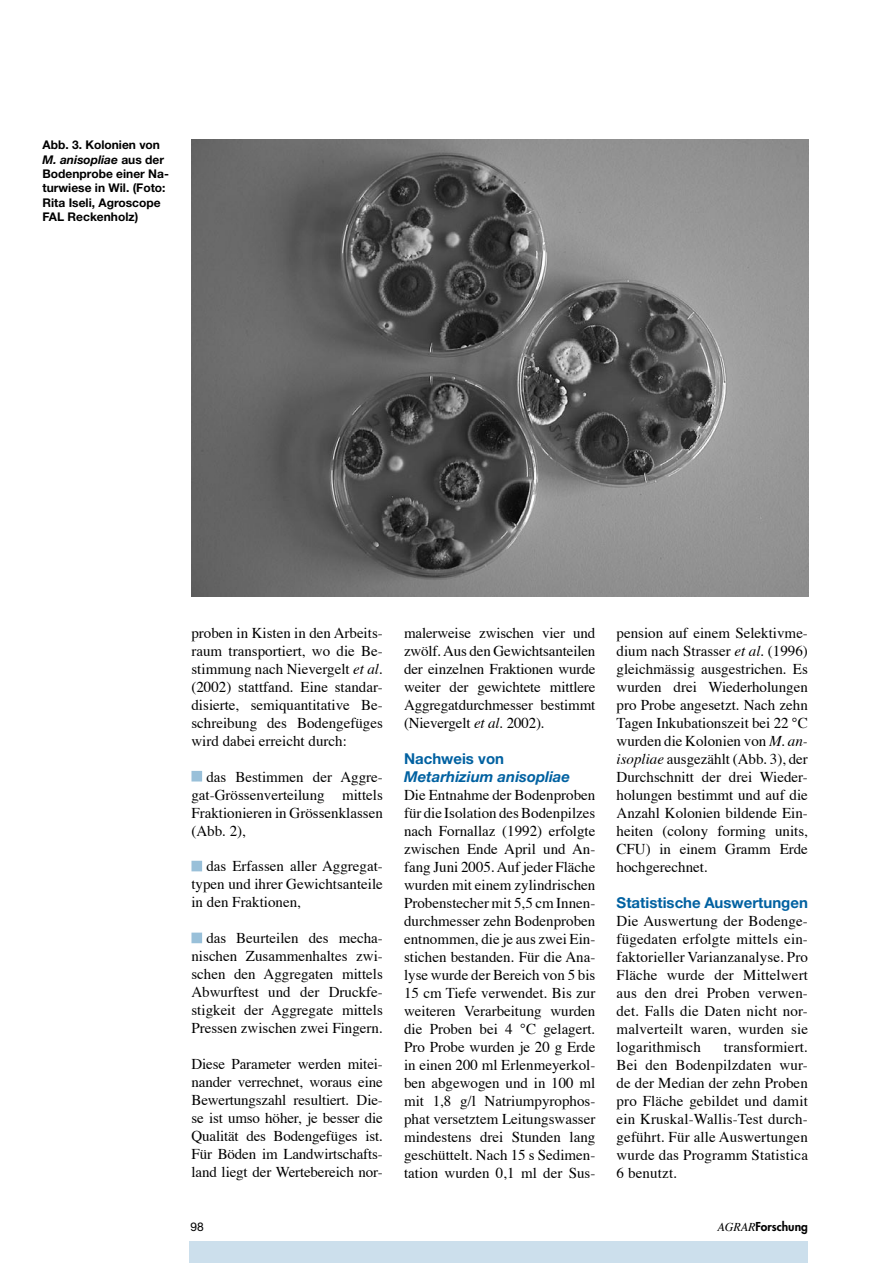
<style>
.page{position:relative;width:893px;height:1263px;background:#fff}
.page>*{position:absolute;margin:0;border:0;box-sizing:border-box;transform-origin:0 0}
.t1{font:15px/18px "Times";color:#000;text-align:justify}
.t2{font:700 15px "Helvetica Neue";color:#0061a1}
.t3{font:italic 700 15px "Helvetica Neue";color:#0061a1}
.t4{font:700 12px/14.4px "Helvetica Neue";color:#000}
.t5{font:800 12px "Futura";color:#000}
.t6{font:12px "Helvetica Neue";color:#000}
.s1{font-style:italic}
.s2{font-family:"Times";font-weight:400;font-style:italic}
</style>
<div class="page">
<div style="left:189px;top:1242px;width:619px;height:21px;background:#ccdfec"></div>
<img style="left:191px;top:140px;width:617px;height:457px">
<div style="left:192px;top:772px;width:9px;height:9px;background:#99c0d9"></div>
<div style="left:191px;top:771px;width:11px;height:10px;border:2px solid #99c0d9"></div>
<div style="left:192px;top:861px;width:9px;height:10px;background:#99c0d9"></div>
<div style="left:191px;top:861px;width:11px;height:10px;border:2px solid #99c0d9"></div>
<div style="left:192px;top:933px;width:9px;height:9px;background:#99c0d9"></div>
<div style="left:191px;top:932px;width:11px;height:11px;border:2px solid #99c0d9"></div>
<p class="t4" style="left:43px;top:138px;width:128px">Abb. 3. Kolonien von<br><span class="s1">M. anisopliae</span> aus der<br>Bodenprobe einer Na&shy;turwiese in Wil. (Foto:<br>Rita Iseli, Agroscope<br>FAL Reckenholz)</p>
<p class="t1" style="left:191px;top:622px;width:193px">proben in Kisten in den Arbeits&shy;raum transportiert, wo die Be&shy;stimmung nach Nievergelt <span class="s1">et al. </span>(2002) stattfand. Eine standar&shy;disierte, semiquantitative Be&shy;schreibung des Bodengefüges wird dabei erreicht durch:</p>
<p class="t1" style="left:191px;top:766px;width:193px;text-indent:15px">das Bestimmen der Aggre&shy;gat-Grössenverteilung mittels Fraktionieren in Grössenklassen (Abb. 2),</p>
<p class="t1" style="left:191px;top:856px;width:193px;text-indent:15px">das Erfassen aller Aggregat&shy;typen und ihrer Gewichtsanteile in den Fraktionen,</p>
<p class="t1" style="left:191px;top:928px;width:193px;text-indent:15px">das Beurteilen des mecha&shy;nischen Zusammenhaltes zwi&shy;schen den Aggregaten mittels Abwurftest und der Druckfe&shy;stigkeit der Aggregate mittels Pressen zwischen zwei Fingern.</p>
<p class="t1" style="left:191px;top:1054px;width:193px">Diese Parameter werden mitei&shy;nander verrechnet, woraus eine Bewertungszahl resultiert. Die&shy;se ist umso höher, je besser die Qualität des Bodengefüges ist.<br>Für Böden im Landwirtschafts&shy;land liegt der Wertebereich nor-</p>
<p class="t1" style="left:404px;top:622px;width:193px">malerweise zwischen vier und zwölf. Aus den Gewichtsanteilen der einzelnen Fraktionen wurde weiter der gewichtete mittlere Aggregatdurchmesser bestimmt (Nievergelt <span class="s1">et al.</span> 2002).</p>
<p class="t2" style="left:404px;top:749px;width:102px">Nachweis von</p>
<p class="t3" style="left:404px;top:767px;width:168px">Metarhizium anisopliae</p>
<p class="t1" style="left:404px;top:784px;width:193px">Die Entnahme der Bodenproben für die Isolation des Bodenpilzes nach Fornallaz (1992) erfolgte zwischen Ende April und An&shy;fang Juni 2005. Auf jeder Fläche wurden mit einem zylindrischen Probenstecher mit 5,5 cm Innen&shy;durchmesser zehn Bodenproben entnommen, die je aus zwei Ein&shy;stichen bestanden. Für die Ana&shy;lyse wurde der Bereich von 5 bis 15 cm Tiefe verwendet. Bis zur weiteren Verarbeitung wurden die Proben bei 4 °C gelagert.<br>Pro Probe wurden je 20 g Erde in einen 200 ml Erlenmeyerkol&shy;ben abgewogen und in 100 ml mit 1,8 g/l Natriumpyrophos&shy;phat versetztem Leitungswasser mindestens drei Stunden lang geschüttelt. Nach 15 s Sedimen&shy;tation wurden 0,1 ml der Sus-</p>
<p class="t1" style="left:617px;top:622px;width:193px">pension auf einem Selektivme&shy;dium nach Strasser <span class="s1">et al.</span> (1996) gleichmässig ausgestrichen. Es wurden drei Wiederholungen pro Probe angesetzt. Nach zehn Tagen Inkubationszeit bei 22 °C wurden die Kolonien von <span class="s1">M. an&shy;isopliae</span> ausgezählt (Abb. 3), der Durchschnitt der drei Wieder&shy;holungen bestimmt und auf die Anzahl Kolonien bildende Ein&shy;heiten (colony forming units, CFU) in einem Gramm Erde hochgerechnet.</p>
<p class="t2" style="left:617px;top:893px;width:193px">Statistische Auswertungen</p>
<p class="t1" style="left:617px;top:910px;width:193px">Die Auswertung der Bodenge&shy;fügedaten erfolgte mittels ein&shy;faktorieller Varianzanalyse. Pro Fläche wurde der Mittelwert aus den drei Proben verwen&shy;det. Falls die Daten nicht nor&shy;malverteilt waren, wurden sie logarithmisch</p>
<p class="t1" style="left:617px;top:1036px;width:193px;text-indent:107px">transformiert.<br>Bei den Bodenpilzdaten wur&shy;de der Median der zehn Proben pro Fläche gebildet und damit ein Kruskal-Wallis-Test durch&shy;geführt. Für alle Auswertungen wurde das Programm Statistica 6 benutzt.</p>
<p class="t6" style="left:190px;top:1220px;width:15px">98</p>
<p class="t5" style="left:717px;top:1219px;width:92px"><span class="s2">AGRAR</span>Forschung</p>
</div>
